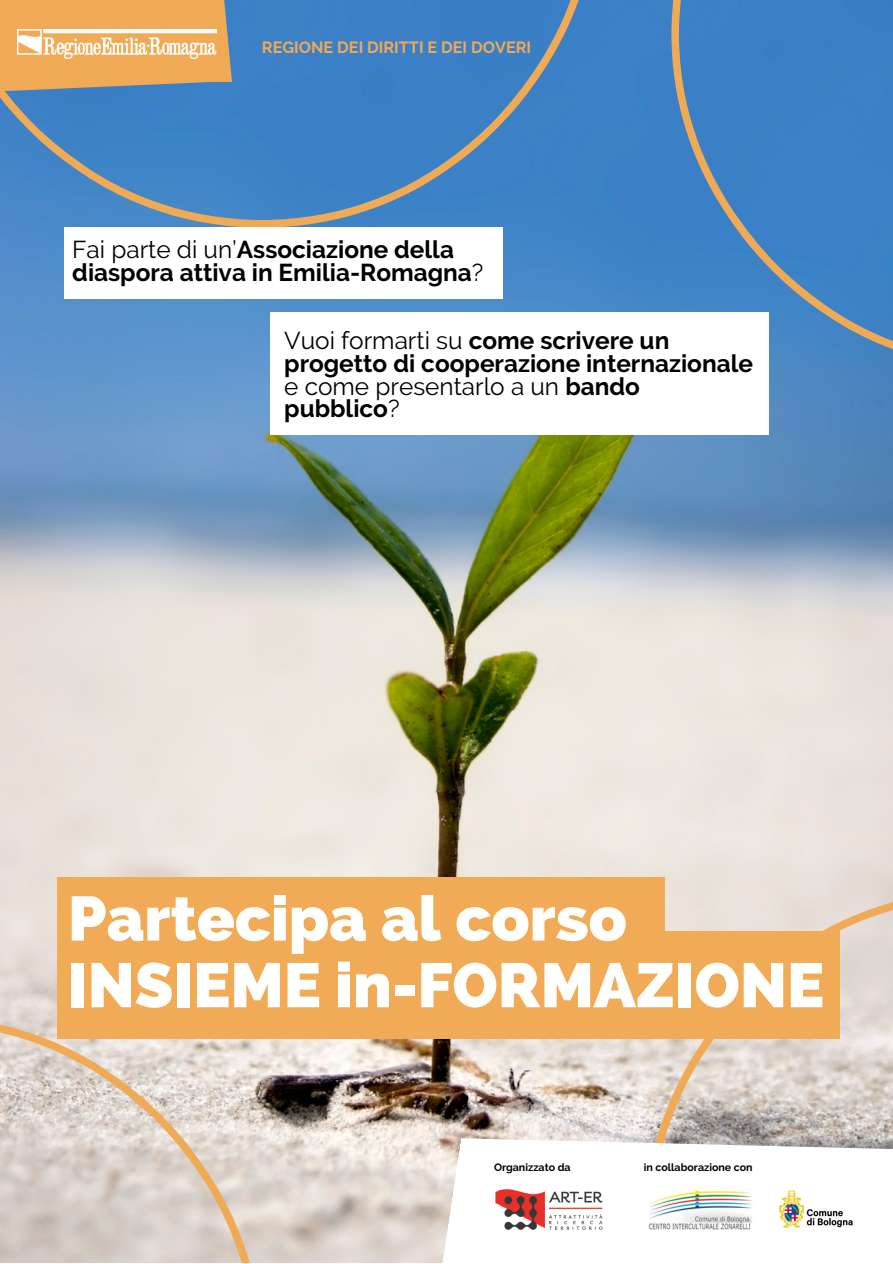
<style>
.page{position:relative;width:893px;height:1264px;background:#fff}
.page>*{position:absolute;margin:0;border:0;box-sizing:border-box;transform-origin:0 0}
.t1{font:800 62.4px/66.6px "Raleway";color:#fff}
.t2{font:700 24.3px/22.8px "Raleway";color:#000}
.t3{font:700 16.2px "Raleway";color:#f0aa55}
.t4{font:700 10.65px "Raleway";color:#000}
.s1{font-weight:400}
</style>
<div class="page">
<img style="left:0;top:0;width:892px;height:1262px">
<svg style="left:644px;top:890px;width:248px;height:248px;background:#dad0c6"></svg>
<svg style="left:0;top:0;width:597px;height:228px;background:#5686b5"></svg>
<img style="left:18px;top:29px;width:199px;height:30px">
<svg style="left:412px;top:1138px;width:480px;height:124px"></svg>
<img style="left:494px;top:1188px;width:110px;height:43px">
<svg style="left:0;top:1016px;width:262px;height:246px;background:#dcd0c6"></svg>
<svg style="left:671px;top:0;width:221px;height:369px;background:#4482c1"></svg>
<div style="left:271px;top:313px;width:497px;height:122px;background:#fff"></div>
<div style="left:64px;top:227px;width:439px;height:71px;background:#fff"></div>
<div style="left:57px;top:877px;width:607px;height:151px;background:#f1ab56"></div>
<div style="left:57px;top:931px;width:782px;height:107px;background:#f1ab56"></div>
<img style="left:643px;top:1185px;width:112px;height:53px">
<img style="left:755px;top:1186px;width:121px;height:55px">
<p class="t3" style="left:262px;top:38px;width:271px">REGIONE DEI DIRITTI E DEI DOVERI</p>
<p class="t2" style="left:72px;top:238px;width:412px"><span class="s1">Fai parte di un’</span>Associazione della diaspora attiva in Emilia-Romagna<span class="s1">?</span></p>
<p class="t2" style="left:284px;top:329px;width:470px"><span class="s1">Vuoi formarti su</span> come scrivere un progetto di cooperazione internazionale <span class="s1">e come presentarlo a un</span> bando pubblico<span class="s1">?</span></p>
<h1 class="t1" style="left:68px;top:885px;width:757px">Partecipa al corso<br>INSIEME in-FORMAZIONE</h1>
<p class="t4" style="left:494px;top:1161px;width:78px">Organizzato da</p>
<p class="t4" style="left:643px;top:1161px;width:110px">in collaborazione con</p>
</div>
